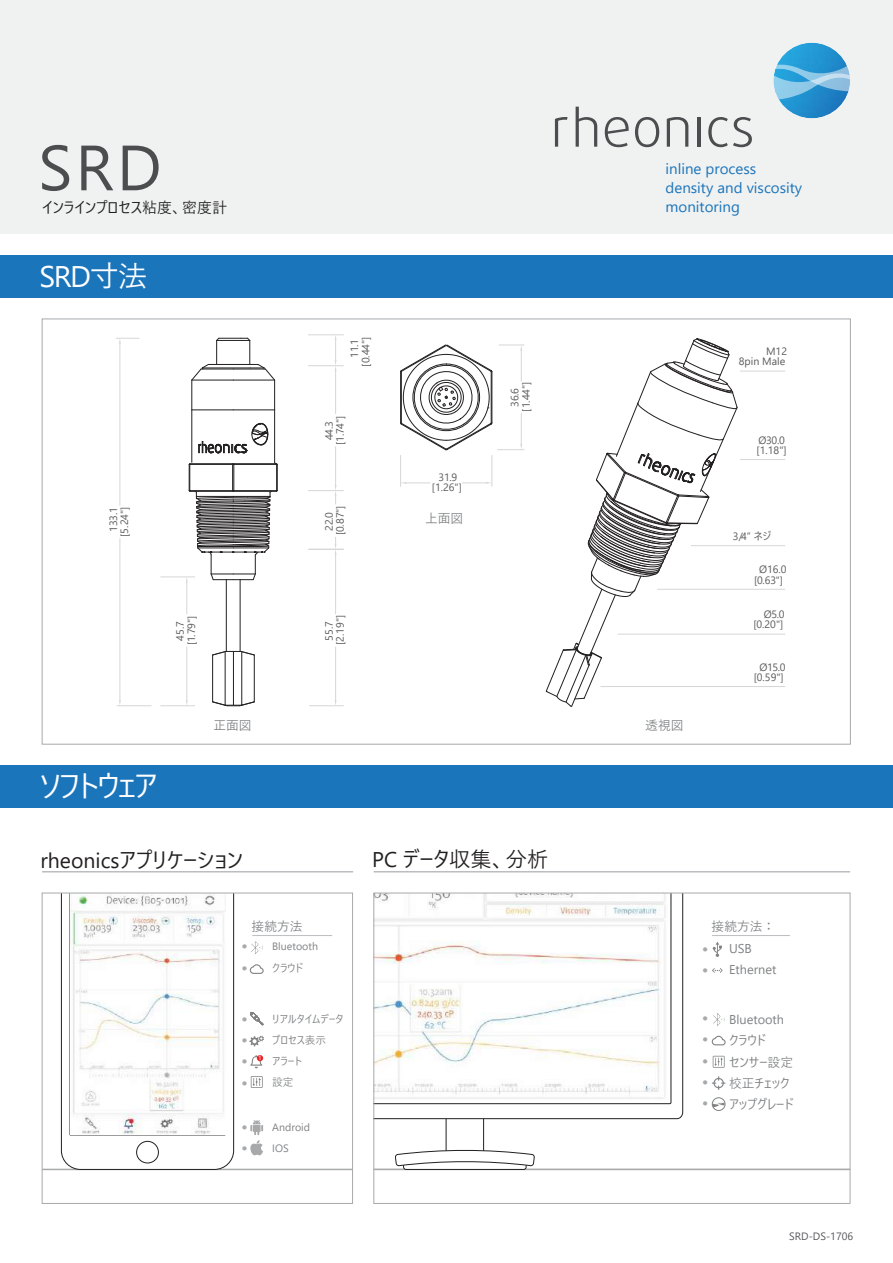
<style>
.page{position:relative;width:893px;height:1263px;background:#fff}
.page>*{position:absolute;margin:0;border:0;box-sizing:border-box;transform-origin:0 0}
.t1{font:63.75px "Yu Gothic UI";color:#4c4d4f}
.t2{font:29.7px "Yu Gothic UI";letter-spacing:-.05em;color:#fff}
.t3{font:21.3px "Yu Gothic UI";color:#221f20}
.t4{font:16.95px/21.3px "Yu Gothic UI";color:#a7a9ab}
.t5{font:15px "Yu Gothic UI";color:#221f20}
.t6{font:14.85px/18.6px "Yu Gothic UI";color:#1b75bb}
.t7{font:12.75px/21.3px "Yu Gothic UI";color:#808284}
.t8{font:12.75px "Yu Gothic UI";color:#808284}
.t9{font:10.65px/11.1px "Yu Gothic UI";color:#5b5b5b;text-align:center}
.t10{font:10.65px/21.3px "Yu Gothic UI";color:#808284}
.t11{font:10.65px "Yu Gothic UI";color:#57585b}
.t12{font:6.3px "Yu Gothic UI";color:#fff}
.s1{font-style:inherit}
</style>
<div class="page">
<hr style="left:240px;top:580px;width:1px;height:71px;background:#221f20">
<hr style="left:226px;top:580px;width:1px;height:71px;background:#221f20">
<hr style="left:191px;top:380px;width:1px;height:30px;background:#221f20">
<hr style="left:274px;top:380px;width:1px;height:30px;background:#221f20">
<hr style="left:191px;top:410px;width:1px;height:52px;background:#221f20">
<hr style="left:274px;top:410px;width:1px;height:52px;background:#221f20">
<svg style="left:191px;top:364px;width:18px;height:17px"></svg>
<hr style="left:192px;top:380px;width:41px;height:1px;background:#221f20">
<hr style="left:201px;top:369px;width:32px;height:1px;background:#221f20">
<hr style="left:192px;top:409px;width:41px;height:1px;background:#221f20">
<hr style="left:233px;top:409px;width:42px;height:1px;background:#221f20">
<svg style="left:198px;top:409px;width:71px;height:45px"></svg>
<hr style="left:208px;top:364px;width:50px;height:1px;background:#221f20">
<hr style="left:202px;top:368px;width:48px;height:1px;background:#221f20">
<svg style="left:216px;top:337px;width:60px;height:44px"></svg>
<hr style="left:117px;top:705px;width:34px;height:1px;background:#d6d6d5">
<hr style="left:120px;top:539px;width:1px;height:161px;background:#d6d6d5">
<hr style="left:120px;top:344px;width:1px;height:161px;background:#d6d6d5">
<svg style="left:116px;top:338px;width:23px;height:6px"></svg>
<hr style="left:309px;top:705px;width:34px;height:1px;background:#d6d6d5">
<hr style="left:308px;top:549px;width:35px;height:1px;background:#d6d6d5">
<hr style="left:335px;top:647px;width:1px;height:53px;background:#d6d6d5">
<hr style="left:335px;top:555px;width:1px;height:59px;background:#d6d6d5">
<hr style="left:161px;top:705px;width:34px;height:1px;background:#d6d6d5">
<hr style="left:187px;top:647px;width:1px;height:53px;background:#d6d6d5">
<hr style="left:187px;top:582px;width:1px;height:32px;background:#d6d6d5">
<svg style="left:186px;top:462px;width:92px;height:120px"></svg>
<hr style="left:161px;top:577px;width:34px;height:1px;background:#d6d6d5">
<hr style="left:308px;top:490px;width:35px;height:1px;background:#d6d6d5">
<svg style="left:335px;top:537px;width:1px;height:18px"></svg>
<hr style="left:308px;top:365px;width:35px;height:1px;background:#d6d6d5">
<hr style="left:335px;top:447px;width:1px;height:38px;background:#d6d6d5">
<hr style="left:335px;top:371px;width:1px;height:43px;background:#d6d6d5">
<svg style="left:335px;top:485px;width:1px;height:19px"></svg>
<hr style="left:308px;top:334px;width:35px;height:1px;background:#d6d6d5">
<svg style="left:335px;top:335px;width:1px;height:36px"></svg>
<svg style="left:545px;top:338px;width:193px;height:369px"></svg>
<svg style="left:212px;top:650px;width:43px;height:57px"></svg>
<div style="left:0;top:0;width:893px;height:234px;background:#f0f1f1"></div>
<hr style="left:400px;top:455px;width:1px;height:31px;background:#d6d6d5">
<hr style="left:492px;top:455px;width:1px;height:31px;background:#d6d6d5">
<svg style="left:401px;top:482px;width:29px;height:2px"></svg>
<svg style="left:462px;top:482px;width:30px;height:2px"></svg>
<svg style="left:400px;top:344px;width:124px;height:107px"></svg>
<hr style="left:740px;top:459px;width:45px;height:1px;background:#d6d6d5">
<hr style="left:740px;top:371px;width:45px;height:1px;background:#d6d6d5">
<hr style="left:691px;top:545px;width:94px;height:1px;background:#d6d6d5">
<hr style="left:657px;top:589px;width:128px;height:1px;background:#d6d6d5">
<hr style="left:618px;top:634px;width:167px;height:1px;background:#d6d6d5">
<hr style="left:601px;top:686px;width:184px;height:1px;background:#d6d6d5">
<div style="left:0;top:765px;width:893px;height:43px;background:#1b75bb"></div>
<div style="left:0;top:255px;width:893px;height:43px;background:#1b75bb"></div>
<hr style="left:374px;top:1169px;width:476px;height:1px;background:#a7a9ab">
<svg style="left:712px;top:1077px;width:13px;height:12px"></svg>
<svg style="left:714px;top:1101px;width:9px;height:6px"></svg>
<div style="left:712px;top:1097px;width:13px;height:14px;border:1px solid #808284;border-radius:50%"></div>
<svg style="left:251px;top:941px;width:12px;height:13px"></svg>
<svg style="left:713px;top:1013px;width:12px;height:13px"></svg>
<svg style="left:249px;top:964px;width:15px;height:10px"></svg>
<svg style="left:711px;top:1035px;width:15px;height:11px"></svg>
<hr style="left:42px;top:1169px;width:311px;height:1px;background:#a7a9ab">
<svg style="left:251px;top:1076px;width:12px;height:12px"></svg>
<svg style="left:713px;top:1056px;width:12px;height:12px"></svg>
<svg style="left:249px;top:1011px;width:15px;height:35px"></svg>
<svg style="left:61px;top:895px;width:173px;height:275px"></svg>
<img style="left:70px;top:895px;width:155px;height:240px">
<svg style="left:250px;top:1055px;width:13px;height:13px"></svg>
<div style="left:42px;top:893px;width:311px;height:310px;border:1px solid #a7a9ab"></div>
<hr style="left:252px;top:935px;width:80px;height:1px;background:#bbbdc0">
<hr style="left:712px;top:935px;width:78px;height:1px;background:#bbbdc0">
<svg style="left:250px;top:1120px;width:13px;height:35px"></svg>
<svg style="left:713px;top:942px;width:9px;height:15px"></svg>
<svg style="left:712px;top:968px;width:11px;height:5px"></svg>
<div style="left:403px;top:1159px;width:123px;height:11px;border:1px solid #221f20;border-radius:2px"></div>
<div style="left:446px;top:1101px;width:38px;height:52px;border:1px solid #221f20"></div>
<svg style="left:395px;top:1148px;width:139px;height:18px"></svg>
<svg style="left:376px;top:895px;width:307px;height:224px"></svg>
<svg style="left:376px;top:895px;width:295px;height:209px"></svg>
<img style="left:376px;top:895px;width:292px;height:206px">
<div style="left:374px;top:893px;width:476px;height:310px;border:1px solid #a7a9ab"></div>
<hr style="left:42px;top:871px;width:311px;height:1px;background:#bbbdc0">
<hr style="left:374px;top:871px;width:476px;height:1px;background:#bbbdc0">
<img style="left:777px;top:43px;width:70px;height:75px">
<svg style="left:773px;top:65px;width:77px;height:35px;background:#67b2dd"></svg>
<svg style="left:555px;top:117px;width:13px;height:30px"></svg>
<svg style="left:605px;top:117px;width:24px;height:30px"></svg>
<svg style="left:635px;top:117px;width:24px;height:30px"></svg>
<svg style="left:667px;top:117px;width:21px;height:30px"></svg>
<hr style="left:697px;top:118px;width:4px;height:29px;background:#4c4d4f">
<svg style="left:708px;top:117px;width:44px;height:30px"></svg>
<svg style="left:576px;top:107px;width:21px;height:40px"></svg>
<h1 class="t1" style="left:38px;top:108px;width:125px">SRD</h1>
<h3 class="t5" style="left:42px;top:193px;width:186px">インライン<span class="s1">プロセス</span>粘度、密度計</h3>
<h2 class="t2" style="left:40px;top:248px;width:110px">SRD<span class="s1">寸法</span></h2>
<p class="t9" style="left:106px;top:537px;width:32px;rotate:-90deg">133.1 [5.24"]</p>
<p class="t9" style="left:173px;top:645px;width:31px;rotate:-90deg">45.7 [1.79"]</p>
<h2 class="t2" style="left:40px;top:759px;width:119px">ソフトウェア</h2>
<p class="t8" style="left:213px;top:714px;width:40px">正面図</p>
<p class="t9" style="left:347px;top:367px;width:32px;rotate:-90deg">11.1 [0.44"]</p>
<p class="t9" style="left:322px;top:445px;width:31px;rotate:-90deg">44.3 [1.74"]</p>
<p class="t9" style="left:322px;top:535px;width:32px;rotate:-90deg">22.0 [0.87"]</p>
<p class="t9" style="left:322px;top:645px;width:32px;rotate:-90deg">55.7 [2.19"]</p>
<p class="t9" style="left:432px;top:471px;width:32px;line-height:10.2px">31.9 [1.26"]</p>
<p class="t8" style="left:425px;top:506px;width:40px">上面図</p>
<p class="t9" style="left:507px;top:412px;width:32px;rotate:-90deg">36.6 [1.44"]</p>
<h3 class="t3" style="left:40px;top:841px;width:204px">rheonicsアプリケーション</h3>
<h3 class="t3" style="left:372px;top:840px;width:178px">PC データ収集、分析</h3>
<p class="t7" style="left:252px;top:914px;width:53px">接続方法</p>
<h3 class="t4" style="left:241px;top:933px;width:8px">• •</h3>
<p class="t10" style="left:272px;top:934px;width:47px">Bluetoothクラウド</p>
<h3 class="t4" style="left:241px;top:1006px;width:8px;text-align:justify">• • • •</h3>
<h3 class="t4" style="left:241px;top:1114px;width:8px">• •</h3>
<p class="t12" style="left:258px;top:1051px;width:5px">1</p>
<p class="t10" style="left:272px;top:1007px;width:73px">リアルタイムデータプロセス表示<br>アラート<br>設定</p>
<p class="t10" style="left:272px;top:1115px;width:39px">Android<br>IOS</p>
<h3 class="t6" style="left:666px;top:158px;width:138px">inline process density and viscosity monitoring</h3>
<p class="t9" style="left:739px;top:345px;width:50px;line-height:10.2px;text-align:right">M12<br>8pin Male</p>
<p class="t9" style="left:757px;top:433px;width:32px;line-height:10.2px;text-align:left">Ø30.0 [1.18"]</p>
<p class="t8" style="left:645px;top:714px;width:40px">透視図</p>
<p class="t9" style="left:733px;top:529px;width:40px">3/4” <span class="s1">ネジ</span></p>
<p class="t9" style="left:754px;top:563px;width:34px;line-height:10.2px">Ø16.0 [0.63"]</p>
<p class="t9" style="left:753px;top:608px;width:33px;line-height:10.2px;text-align:right">Ø5.0 [0.20"]</p>
<p class="t9" style="left:754px;top:660px;width:34px;line-height:10.2px">Ø15.0 [0.59"]</p>
<p class="t7" style="left:712px;top:914px;width:65px">接続方法：</p>
<h3 class="t4" style="left:702px;top:935px;width:8px">• •</h3>
<h3 class="t4" style="left:702px;top:1005px;width:8px;text-align:justify">• • • • •</h3>
<p class="t7" style="left:729px;top:935px;width:49px">USB<br>Ethernet</p>
<p class="t7" style="left:729px;top:1007px;width:66px">Bluetoothクラウド<br>センサー設定校正チェックアップグレード</p>
<p class="t11" style="left:789px;top:1226px;width:65px">SRD-DS-1706</p>
</div>
